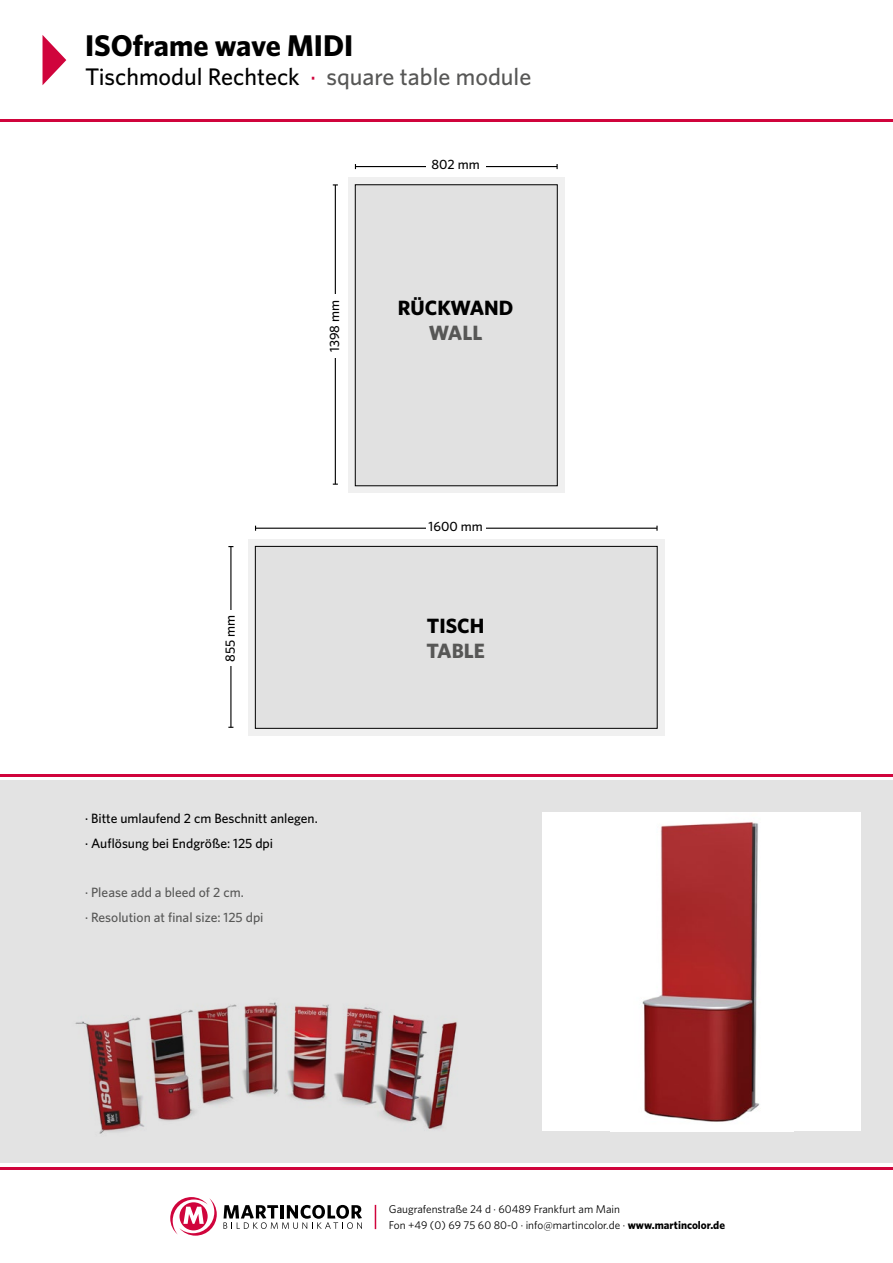
<style>
.page{position:relative;width:893px;height:1263px;background:#fff}
.page>*{position:absolute;margin:0;border:0;box-sizing:border-box;transform-origin:0 0}
.t1{font:700 30px "Whitney";color:#000}
.t2{font:500 24px "Whitney";color:#000}
.t3{font:700 20.7px "Whitney";color:#000}
.t4{font:700 20.7px "Whitney";color:#575756}
.t5{font:500 13.5px/24.8px "Whitney";color:#000}
.t6{font:500 13.5px/24.8px "Whitney";color:#575756}
.t7{font:11.25px/16px "Whitney";color:#000}
.s1{color:#d0043c}
.s2{color:#575756}
.s3{font-weight:700}
</style>
<div class="page">
<div style="left:0;top:780px;width:893px;height:383px;background:#e3e3e3"></div>
<hr style="left:0;top:119px;width:893px;height:2px;background:#d0043c">
<hr style="left:0;top:774px;width:893px;height:2px;background:#d0043c">
<hr style="left:0;top:1167px;width:893px;height:2px;background:#d0043c">
<svg style="left:223px;top:1205px;width:139px;height:24px"></svg>
<svg style="left:170px;top:1197px;width:47px;height:38px"></svg>
<svg style="left:375px;top:1205px;width:1px;height:24px"></svg>
<div style="left:542px;top:812px;width:319px;height:319px;background:#fff"></div>
<img style="left:642px;top:822px;width:118px;height:300px">
<svg style="left:43px;top:35px;width:23px;height:50px"></svg>
<img style="left:75px;top:1002px;width:382px;height:132px">
<hr style="left:355px;top:166px;width:202px;height:1px;background:#000">
<hr style="left:256px;top:528px;width:401px;height:1px;background:#000">
<hr style="left:335px;top:185px;width:1px;height:299px;background:#000">
<hr style="left:230px;top:547px;width:1px;height:180px;background:#000">
<div style="left:348px;top:177px;width:217px;height:316px;background:#f0f0f0"></div>
<div style="left:248px;top:539px;width:416px;height:197px;background:#f0f0f0"></div>
<div style="left:355px;top:185px;width:202px;height:301px;background:#e1e1e1"></div>
<div style="left:355px;top:184px;width:203px;height:302px;border:1px solid #000"></div>
<div style="left:255px;top:546px;width:402px;height:182px;background:#e1e1e1"></div>
<div style="left:255px;top:546px;width:403px;height:183px;border:1px solid #000"></div>
<div style="left:426px;top:159px;width:59px;height:15px;background:#fff"></div>
<div style="left:426px;top:520px;width:59px;height:15px;background:#fff"></div>
<div style="left:328px;top:294px;width:19px;height:64px;background:#fff"></div>
<div style="left:224px;top:610px;width:19px;height:56px;background:#fff"></div>
<h1 class="t1" style="left:85px;top:27px;width:270px">ISOframe wave MIDI</h1>
<h2 class="t2" style="left:85px;top:62px;width:448px">Tischmodul Rechteck <span class="s1">·</span> <span class="s2">square table module</span></h2>
<p class="t5" style="left:322px;top:352px;width:54px;rotate:-90deg">1398 mm</p>
<p class="t5" style="left:432px;top:152px;width:50px">802 mm</p>
<h3 class="t3" style="left:398px;top:295px;width:117px">RÜCKWAND</h3>
<h3 class="t4" style="left:429px;top:320px;width:55px">WALL</h3>
<p class="t5" style="left:217px;top:662px;width:48px;rotate:-90deg">855 mm</p>
<p class="t5" style="left:85px;top:805px;width:234px">· Bitte umlaufend 2 cm Beschnitt anlegen. · Auflösung bei Endgröße: 125 dpi</p>
<p class="t6" style="left:85px;top:880px;width:180px">· Please add a bleed of 2 cm.<br>· Resolution at final size: 125 dpi</p>
<p class="t5" style="left:429px;top:513px;width:56px">1600 mm</p>
<h3 class="t3" style="left:427px;top:613px;width:59px">TISCH</h3>
<h3 class="t4" style="left:426px;top:638px;width:60px">TABLE</h3>
<p class="t7" style="left:389px;top:1200px;width:338px">Gaugrafenstraße 24 d · 60489 Frankfurt am Main<br>Fon +49 (0) 69 75 60 80-0 · info@martincolor.de · <span class="s3">www.martincolor.de</span></p>
</div>
